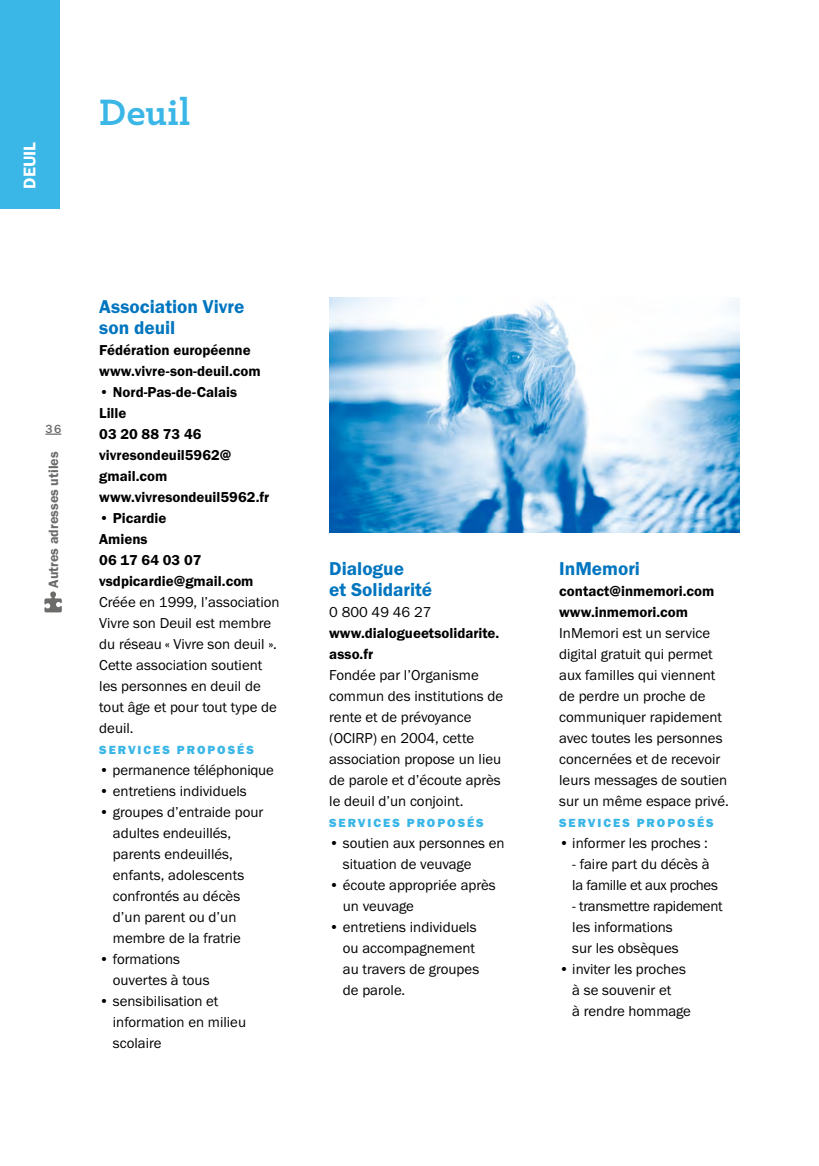
<style>
.page{position:relative;width:819px;height:1166px;background:#fff}
.page>*{position:absolute;margin:0;border:0;box-sizing:border-box;transform-origin:0 0}
.t1{font:700 38.5px "Archer";color:#3ab6e7}
.t2{font:19.25px/21px "Franklin Gothic URW Dem";color:#0075bf}
.t3{font:17.5px "Franklin Gothic URW Dem";color:#fff}
.t4{font:14.88px/21px "Franklin Gothic URW Boo";color:#000}
.t5{font:14.88px/21px "Franklin Gothic URW Dem";color:#000}
.t6{font:14.88px/21px "Franklin Gothic URW Boo";letter-spacing:-.02em;color:#000}
.t7{font:14px "Franklin Gothic URW Dem";color:#6b6b6a}
.t8{font:12.25px "Franklin Gothic URW Hea";letter-spacing:.16em;color:#3ab6e7}
.t9{font:500 12.25px "Franklin Gothic URW";color:#6b6b6a}
</style>
<div class="page">
<svg style="left:45px;top:433px;width:16px;height:2px"></svg>
<svg style="left:44px;top:591px;width:18px;height:21px"></svg>
<img style="left:329px;top:298px;width:410px;height:235px">
<div style="left:0;top:0;width:60px;height:208px;background:#3ab6e7"></div>
<p class="t3" style="left:19px;top:189px;width:48px;rotate:-90deg">DEUIL</p>
<h1 class="t1" style="left:99px;top:82px;width:93px">Deuil</h1>
<p class="t9" style="left:45px;top:421px;width:17px">36</p>
<p class="t7" style="left:45px;top:588px;width:138px;rotate:-90deg">Autres adresses utiles</p>
<p class="t2" style="left:99px;top:296px;width:147px">Association Vivre son deuil</p>
<p class="t5" style="left:99px;top:339px;width:163px">Fédération européenne www.vivre-son-deuil.com</p>
<p class="t5" style="left:99px;top:381px;width:172px">• Nord-Pas-de-Calais<br>Lille<br>03 20 88 73 46 vivresondeuil5962@ gmail.com www.vivresondeuil5962.fr</p>
<p class="t5" style="left:99px;top:508px;width:156px">• Picardie<br>Amiens<br>06 17 64 03 07 vsdpicardie@gmail.com</p>
<p class="t4" style="left:99px;top:592px;width:182px">Créée en 1999, l’association<br>Vivre son Deuil est membre du réseau « Vivre son deuil ».<br>Cette association soutient les personnes en deuil de tout âge et pour tout type de deuil.</p>
<p class="t8" style="left:99px;top:742px;width:156px">SERVICES PROPOSÉS</p>
<p class="t4" style="left:99px;top:759px;width:176px">• permanence téléphonique</p>
<p class="t4" style="left:99px;top:780px;width:149px">• entretiens individuels</p>
<p class="t4" style="left:113px;top:801px;width:152px;text-indent:-14px">• groupes d’entraide pour adultes endeuillés, parents endeuillés, enfants, adolescents confrontés au décès d’un parent ou d’un membre de la fratrie</p>
<p class="t4" style="left:113px;top:948px;width:98px;text-indent:-14px">• formations ouvertes à tous</p>
<p class="t4" style="left:113px;top:991px;width:135px;text-indent:-14px">• sensibilisation et information en milieu scolaire</p>
<p class="t2" style="left:329px;top:558px;width:104px">Dialogue<br>et Solidarité</p>
<p class="t4" style="left:329px;top:601px;width:104px">0 800 49 46 27</p>
<p class="t5" style="left:329px;top:622px;width:171px">www.dialogueetsolidarite. asso.fr</p>
<p class="t4" style="left:329px;top:664px;width:175px">Fondée par l’Organisme commun des institutions de rente et de prévoyance (OCIRP) en 2004, cette association propose un lieu de parole et d’écoute après le deuil d’un conjoint.</p>
<p class="t8" style="left:329px;top:815px;width:156px">SERVICES PROPOSÉS</p>
<p class="t4" style="left:343px;top:832px;width:163px;text-indent:-14px">• soutien aux personnes en situation de veuvage</p>
<p class="t4" style="left:343px;top:874px;width:154px;text-indent:-14px">• écoute appropriée après un veuvage</p>
<p class="t4" style="left:343px;top:916px;width:138px;text-indent:-14px">• entretiens individuels ou accompagnement au travers de groupes de parole.</p>
<p class="t2" style="left:559px;top:558px;width:82px">InMemori</p>
<p class="t5" style="left:559px;top:580px;width:157px">contact@inmemori.com www.inmemori.com</p>
<p class="t4" style="left:559px;top:622px;width:171px">InMemori est un service digital gratuit qui permet aux familles qui viennent de perdre un proche de communiquer rapidement avec toutes les personnes concernées et de recevoir leurs messages de soutien sur un même espace privé.</p>
<p class="t8" style="left:559px;top:815px;width:156px">SERVICES PROPOSÉS</p>
<p class="t4" style="left:559px;top:832px;width:150px">• informer les proches :</p>
<p class="t6" style="left:572px;top:853px;width:147px">- faire part du décès à la famille et aux proches</p>
<p class="t4" style="left:572px;top:895px;width:152px">- transmettre rapidement les informations<br>sur les obsèques</p>
<p class="t4" style="left:572px;top:958px;width:120px;text-indent:-13px">• inviter les proches à se souvenir et<br>à rendre hommage</p>
</div>
